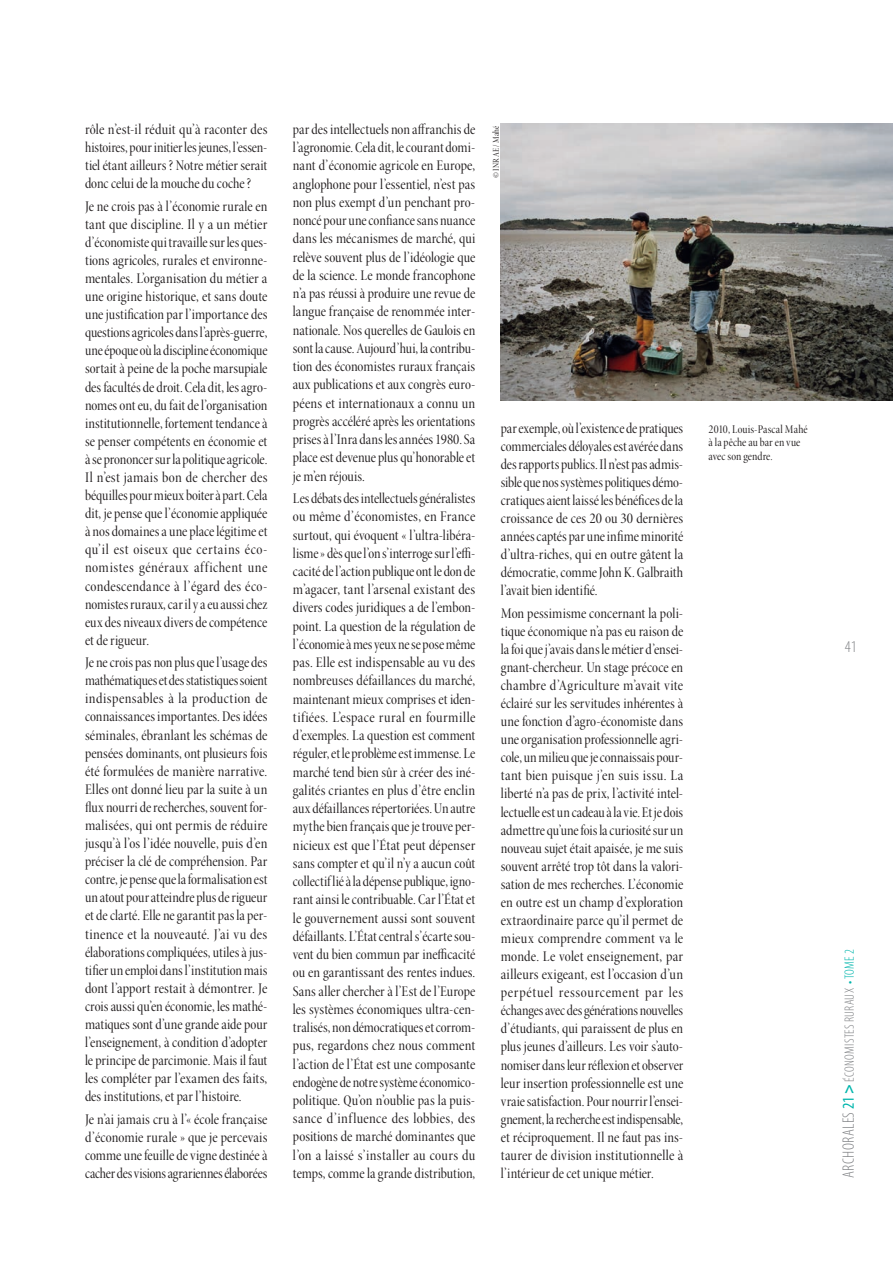
<style>
.page{position:relative;width:893px;height:1263px;background:#fff}
.page>*{position:absolute;margin:0;border:0;box-sizing:border-box;transform-origin:0 0}
.t1{font:300 condensed 16.5px "Myriad Pro";color:#808285}
.t2{font:15px/18.3px "Minion Pro Cn Disp";color:#231f20;text-align:justify}
.t3{font:300 condensed 13.5px "Myriad Pro";letter-spacing:.02em;color:#808285}
.t4{font:12px/13.5px "Minion Pro Cn Disp";letter-spacing:.01em;color:#231f20}
.t5{font:9px "Minion Pro Cn Disp";letter-spacing:.035em;color:#231f20}
.s1{font-size:16.5px}
.s2{font-weight:400;font-size:16.5px;color:#00b5ac}
.s3{font-weight:700;font-size:16.5px;color:#00b5ac}
.s4{color:#00b5ac}
</style>
<div class="page">
<img style="left:501px;top:123px;width:392px;height:278px">
<p class="t2" style="left:85px;top:120px;width:184px">rôle n’est-il réduit qu’à raconter des histoires, pour initier les jeunes, l’essen&shy;tiel étant ailleurs ? Notre métier serait donc celui de la mouche du coche ?</p>
<p class="t2" style="left:85px;top:197px;width:184px">Je ne crois pas à l’économie rurale en tant que discipline. Il y a un métier d’économiste qui travaille sur les ques&shy;tions agricoles, rurales et environne&shy;mentales. L’organisation du métier a une origine historique, et sans doute une justification par l’importance des questions agricoles dans l’après-guerre, une époque où la discipline économique sortait à peine de la poche marsupiale des facultés de droit. Cela dit, les agro&shy;nomes ont eu, du fait de l’organisation institutionnelle, fortement tendance à se penser compétents en économie et à se prononcer sur la politique agricole.<br>Il n’est jamais bon de chercher des béquilles pour mieux boiter à part. Cela dit, je pense que l’économie appliquée à nos domaines a une place légitime et qu’il est oiseux que certains éco&shy;nomistes généraux affichent une condescendance à l’égard des éco&shy;nomistes ruraux, car il y a eu aussi chez eux des niveaux divers de compétence et de rigueur.</p>
<p class="t2" style="left:85px;top:654px;width:184px">Je ne crois pas non plus que l’usage des mathématiques et des statistiques soient indispensables à la production de connaissances importantes. Des idées séminales, ébranlant les schémas de pensées dominants, ont plusieurs fois été formulées de manière narrative.<br>Elles ont donné lieu par la suite à un flux nourri de recherches, souvent for&shy;malisées, qui ont permis de réduire jusqu’à l’os l’idée nouvelle, puis d’en préciser la clé de compréhension. Par contre, je pense que la formalisation est un atout pour atteindre plus de rigueur et de clarté. Elle ne garantit pas la per&shy;tinence et la nouveauté. J’ai vu des élaborations compliquées, utiles à jus&shy;tifier un emploi dans l’institution mais dont l’apport restait à démontrer. Je crois aussi qu’en économie, les mathé&shy;matiques sont d’une grande aide pour l’enseignement, à condition d’adopter le principe de parcimonie. Mais il faut les compléter par l’examen des faits, des institutions, et par l’histoire.</p>
<p class="t2" style="left:85px;top:1110px;width:184px">Je n’ai jamais cru à l’« école française d’économie rurale » que je percevais comme une feuille de vigne destinée à cacher des visions agrariennes élaborées</p>
<p class="t2" style="left:293px;top:120px;width:184px">par des intellectuels non affranchis de l’agronomie. Cela dit, le courant domi&shy;nant d’économie agricole en Europe, anglophone pour l’essentiel, n’est pas non plus exempt d’un penchant pro&shy;noncé pour une confiance sans nuance dans les mécanismes de marché, qui relève souvent plus de l’idéologie que de la science. Le monde francophone n’a pas réussi à produire une revue de langue française de renommée inter&shy;nationale. Nos querelles de Gaulois en sont la cause. Aujourd’hui, la contribu&shy;tion des économistes ruraux français aux publications et aux congrès euro&shy;péens et internationaux a connu un progrès accéléré après les orientations prises à l’Inra dans les années 1980. Sa place est devenue plus qu’honorable et je m’en réjouis.</p>
<p class="t2" style="left:293px;top:489px;width:184px">Les débats des intellectuels généralistes ou même d’économistes, en France surtout, qui évoquent « l’ultra-libéra&shy;lisme » dès que l’on s’interroge sur l’effi&shy;cacité de l’action publique ont le don de m’agacer, tant l’arsenal existant des divers codes juridiques a de l’embon&shy;point. La question de la régulation de l’économie à mes yeux ne se pose même pas. Elle est indispensable au vu des nombreuses défaillances du marché, maintenant mieux comprises et iden&shy;tifiées. L’espace rural en fourmille d’exemples. La question est comment réguler, et le problème est immense. Le marché tend bien sûr à créer des iné&shy;galités criantes en plus d’être enclin aux défaillances répertoriées. Un autre mythe bien français que je trouve per&shy;nicieux est que l’État peut dépenser sans compter et qu’il n’y a aucun coût collectif lié à la dépense publique, igno&shy;rant ainsi le contribuable. Car l’État et le gouvernement aussi sont souvent défaillants. L’État central s’écarte sou&shy;vent du bien commun par inefficacité ou en garantissant des rentes indues.<br>Sans aller chercher à l’Est de l’Europe les systèmes économiques ultra-cen&shy;tralisés, non démocratiques et corrom&shy;pus, regardons chez nous comment l’action de l’État est une composante endogène de notre système économico&shy;politique. Qu’on n’oublie pas la puis&shy;sance d’influence des lobbies, des positions de marché dominantes que l’on a laissé s’installer au cours du temps, comme la grande distribution,</p>
<p class="t5" style="left:490px;top:178px;width:54px;rotate:-90deg">© INRAE / Mahé</p>
<p class="t2" style="left:501px;top:419px;width:184px">par exemple, où l’existence de pratiques commerciales déloyales est avérée dans des rapports publics. Il n’est pas admis&shy;sible que nos systèmes politiques démo&shy;cratiques aient laissé les bénéfices de la croissance de ces 20 ou 30 dernières années captés par une infime minorité d’ultra-riches, qui en outre gâtent la démocratie, comme John K. Galbraith l’avait bien identifié.</p>
<p class="t2" style="left:501px;top:604px;width:184px">Mon pessimisme concernant la poli&shy;tique économique n’a pas eu raison de la foi que j’avais dans le métier d’ensei&shy;gnant-chercheur. Un stage précoce en chambre d’Agriculture m’avait vite éclairé sur les servitudes inhérentes à une fonction d’agro-économiste dans une organisation professionnelle agri&shy;cole, un milieu que je connaissais pour&shy;tant bien puisque j’en suis issu. La liberté n’a pas de prix, l’activité intel&shy;lectuelle est un cadeau à la vie. Et je dois admettre qu’une fois la curiosité sur un nouveau sujet était apaisée, je me suis souvent arrêté trop tôt dans la valori&shy;sation de mes recherches. L’économie en outre est un champ d’exploration extraordinaire parce qu’il permet de mieux comprendre comment va le monde. Le volet enseignement, par ailleurs exigeant, est l’occasion d’un perpétuel ressourcement par les échanges avec des générations nouvelles d’étudiants, qui paraissent de plus en plus jeunes d’ailleurs. Les voir s’auto&shy;nomiser dans leur réflexion et observer leur insertion professionnelle est une vraie satisfaction. Pour nourrir l’ensei&shy;gnement, la recherche est indispensable, et réciproquement. Il ne faut pas ins&shy;taurer de division institutionnelle à l’intérieur de cet unique métier.</p>
<p class="t4" style="left:709px;top:422px;width:100px">2010, Louis-Pascal Mahé à la pêche au bar en vue avec son gendre.</p>
<p class="t1" style="left:845px;top:638px;width:13px">41</p>
<p class="t3" style="left:842px;top:1178px;width:230px;rotate:-90deg"><span class="s1">ARCHORALES</span><span class="s2">21</span> <span class="s3">&gt;</span> ÉCONOMISTES RURAUX <span class="s4">• TOME 2</span></p>
</div>
